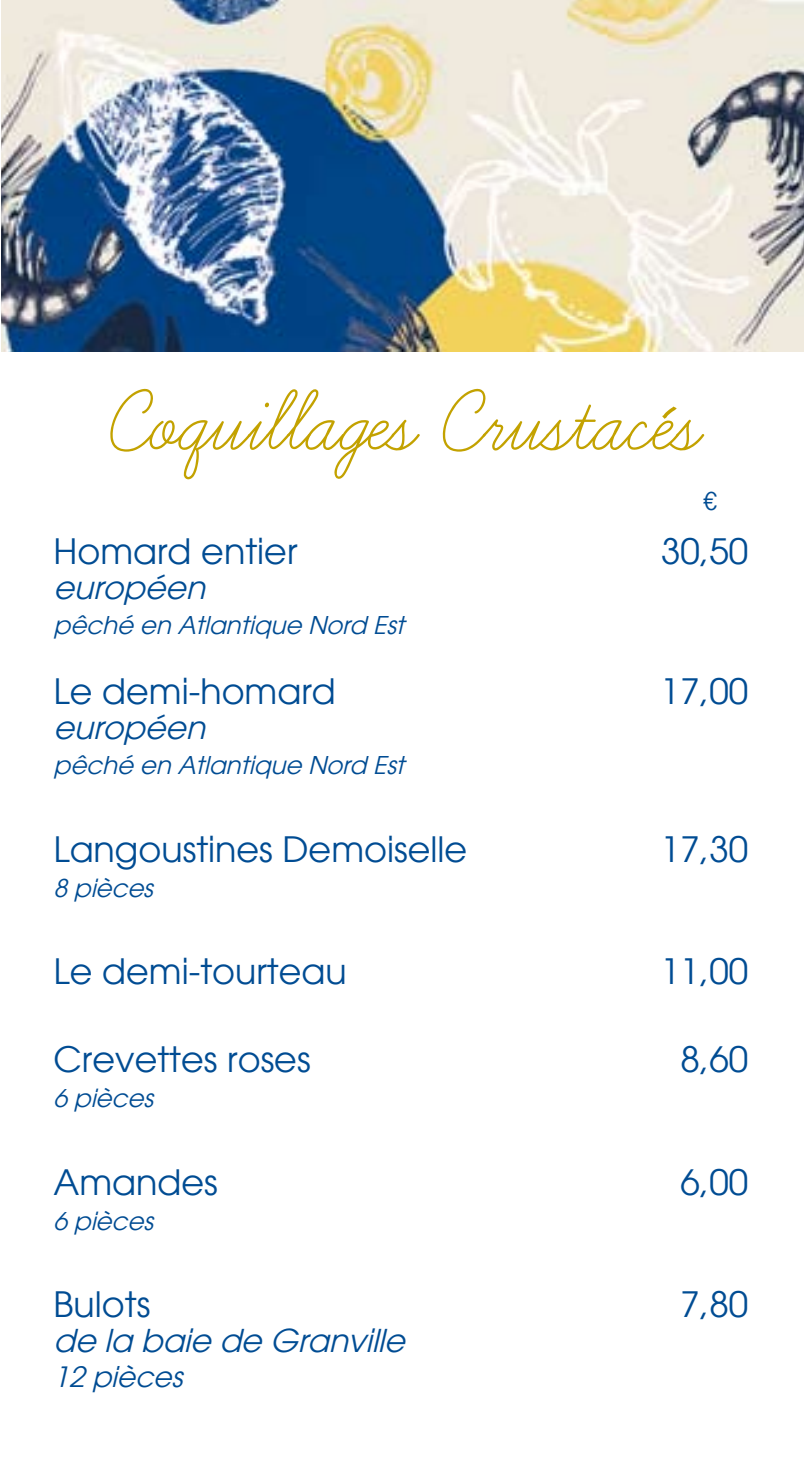
<style>
.page{position:relative;width:804px;height:1469px;background:#fff}
.page>*{position:absolute;margin:0;border:0;box-sizing:border-box;transform-origin:0 0}
.t1{font:105px "Learning Curve";color:#c3a200}
.t2{font:35px "Avant Garde";color:#004c93}
.t3{font:italic 31.5px "Avant Garde";color:#004c93}
.t4{font:italic 28px "Avant Garde";color:#004c93}
.t5{font:italic 24.5px "Avant Garde";color:#004c93}
.t6{font:24.5px "Avant Garde";color:#004c93}
</style>
<div class="page">
<img style="left:1px;top:0;width:803px;height:352px">
<svg style="left:662px;top:406px;width:14px;height:13px"></svg>
<p class="t1" style="left:108px;top:375px;width:590px">Coquillages Crustaces</p>
<p class="t6" style="left:703px;top:486px;width:15px">€</p>
<p class="t2" style="left:53px;top:530px;width:246px">H o m a dr e n ei t r</p>
<p class="t2" style="left:661px;top:530px;width:89px">05,03</p>
<p class="t3" style="left:53px;top:569px;width:162px">européen</p>
<p class="t5" style="left:54px;top:610px;width:359px">pêché en Atlantique Nord Est</p>
<p class="t2" style="left:53px;top:670px;width:284px">Le demi-homard</p>
<p class="t2" style="left:661px;top:670px;width:89px">17,00</p>
<p class="t3" style="left:53px;top:709px;width:162px">européen</p>
<p class="t5" style="left:54px;top:750px;width:359px">pêché en Atlantique Nord Est</p>
<p class="t2" style="left:53px;top:828px;width:415px">Langoustines Demoiselle</p>
<p class="t2" style="left:661px;top:828px;width:89px">17,30</p>
<p class="t5" style="left:54px;top:873px;width:108px">8 pièces</p>
<p class="t2" style="left:53px;top:950px;width:295px">Le demi-tourteau</p>
<p class="t2" style="left:661px;top:950px;width:89px">11,00</p>
<p class="t2" style="left:53px;top:1038px;width:259px">C er ev et t ors es s</p>
<p class="t2" style="left:680px;top:1038px;width:69px">06,8</p>
<p class="t5" style="left:54px;top:1083px;width:108px">6 pièces</p>
<p class="t2" style="left:53px;top:1160px;width:166px">Amandes</p>
<p class="t2" style="left:680px;top:1160px;width:69px">00,6</p>
<p class="t5" style="left:54px;top:1205px;width:108px">6 pièces</p>
<p class="t2" style="left:53px;top:1283px;width:98px">uB ol st</p>
<p class="t2" style="left:680px;top:1283px;width:69px">08,7</p>
<p class="t3" style="left:53px;top:1321px;width:361px">de la baie de Granville</p>
<p class="t4" style="left:53px;top:1360px;width:138px">12 pièces</p>
</div>
